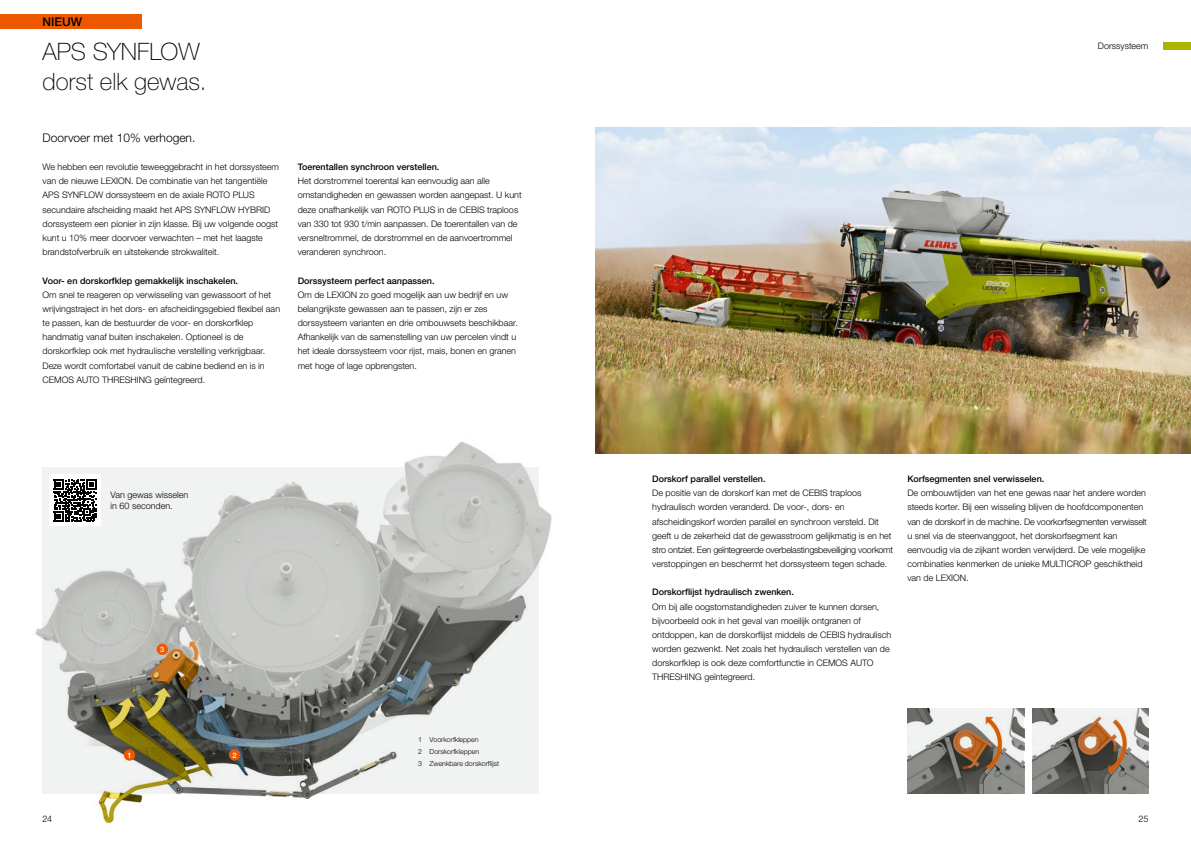
<style>
.page{position:relative;width:1191px;height:842px;background:#fff}
.page>*{position:absolute;margin:0;border:0;box-sizing:border-box;transform-origin:0 0}
.t1{font:100 24px/30px "CLAAS Helvetica Neue";color:#000}
.t2{font:300 12px "CLAAS Helvetica Neue";color:#000}
.t3{font:500 12px "CLAAS Helvetica Neue";color:#000}
.t4{font:300 9px/14.2px "CLAAS Helvetica Neue";color:#000}
.t5{font:500 9px "CLAAS Helvetica Neue";color:#000}
.t6{font:500 7.5px "CLAAS Helvetica Neue";color:#fff}
.t7{font:300 7px/11.8px "CLAAS Helvetica Neue";color:#000}
</style>
<div class="page">
<div style="left:1162px;top:43px;width:29px;height:7px;background:#aab500"></div>
<img style="left:35px;top:442px;width:517px;height:385px">
<div style="left:124px;top:749px;width:11px;height:12px;background:#ed5700;border-radius:50%"></div>
<div style="left:229px;top:749px;width:11px;height:12px;background:#ed5700;border-radius:50%"></div>
<div style="left:157px;top:644px;width:11px;height:11px;background:#ed5700;border-radius:50%"></div>
<img style="left:595px;top:128px;width:596px;height:326px">
<div style="left:0;top:14px;width:142px;height:14px;background:#ed5700"></div>
<div style="left:50px;top:475px;width:51px;height:51px;background:#fff"></div>
<svg style="left:54px;top:479px;width:42px;height:43px"></svg>
<img style="left:1032px;top:709px;width:116px;height:85px">
<img style="left:907px;top:709px;width:117px;height:85px">
<h2 class="t3" style="left:43px;top:14px;width:41px">NIEUW</h2>
<h1 class="t1" style="left:43px;top:37px;width:166px">APS SYNFLOW dorst elk gewas.</h1>
<h2 class="t2" style="left:43px;top:130px;width:154px">Doorvoer met 10% verhogen.</h2>
<p class="t4" style="left:43px;top:160px;width:238px">We hebben een revolutie teweeggebracht in het dorssysteem van de nieuwe LEXION. De combinatie van het tangentiële APS SYNFLOW dorssysteem en de axiale ROTO PLUS secundaire afscheiding maakt het APS SYNFLOW HYBRID dorssysteem een pionier in zijn klasse. Bij uw volgende oogst kunt u 10% meer doorvoer verwachten – met het laagste brandstofverbruik en uitstekende strokwaliteit.</p>
<p class="t5" style="left:43px;top:274px;width:197px">Voor- en dorskorfklep gemakkelijk inschakelen.</p>
<p class="t4" style="left:43px;top:288px;width:239px">Om snel te reageren op verwisseling van gewassoort of het wrijvingstraject in het dors- en afscheidingsgebied flexibel aan te passen, kan de bestuurder de voor- en dorskorfklep handmatig vanaf buiten inschakelen. Optioneel is de dorskorfklep ook met hydraulische verstelling verkrijgbaar.<br>Deze wordt comfortabel vanuit de cabine bediend en is in CEMOS AUTO THRESHING geïntegreerd.</p>
<p class="t5" style="left:298px;top:161px;width:143px">Toerentallen synchroon verstellen.</p>
<p class="t4" style="left:298px;top:174px;width:225px">Het dorstrommel toerental kan eenvoudig aan alle omstandigheden en gewassen worden aangepast. U kunt deze onafhankelijk van ROTO PLUS in de CEBIS traploos van 330 tot 930 t/min aanpassen. De toerentallen van de versneltrommel, de dorstrommel en de aanvoertrommel veranderen synchroon.</p>
<p class="t5" style="left:298px;top:274px;width:138px">Dorssysteem perfect aanpassen.</p>
<p class="t4" style="left:298px;top:288px;width:222px">Om de LEXION zo goed mogelijk aan uw bedrijf en uw belangrijkste gewassen aan te passen, zijn er zes dorssysteem varianten en drie ombouwsets beschikbaar.<br>Afhankelijk van de samenstelling van uw percelen vindt u het ideale dorssysteem voor rijst, mais, bonen en granen met hoge of lage opbrengsten.</p>
<p class="t4" style="left:111px;top:490px;width:79px;line-height:11px">Van gewas wisselen in 60 seconden.</p>
<p class="t6" style="left:160px;top:644px;width:6px">3</p>
<p class="t6" style="left:127px;top:750px;width:6px">1</p>
<p class="t6" style="left:232px;top:750px;width:6px">2</p>
<p class="t7" style="left:418px;top:734px;width:82px">1 Voorkorfkleppen<br>2 Dorskorfkleppen<br>3 Zwenkbare dorskorflijst</p>
<p class="t4" style="left:1097px;top:39px;width:52px">Dorssysteem</p>
<p class="t5" style="left:652px;top:473px;width:115px">Dorskorf parallel verstellen.</p>
<p class="t4" style="left:652px;top:486px;width:242px">De positie van de dorskorf kan met de CEBIS traploos hydraulisch worden veranderd. De voor-, dors- en afscheidingskorf worden parallel en synchroon versteld. Dit geeft u de zekerheid dat de gewasstroom gelijkmatig is en het stro ontziet. Een geïntegreerde overbelastingsbeveiliging voorkomt verstoppingen en beschermt het dorssysteem tegen schade.</p>
<p class="t5" style="left:652px;top:586px;width:143px">Dorskorflijst hydraulisch zwenken.</p>
<p class="t4" style="left:652px;top:599px;width:241px">Om bij alle oogstomstandigheden zuiver te kunnen dorsen, bijvoorbeeld ook in het geval van moeilijk ontgranen of ontdoppen, kan de dorskorflijst middels de CEBIS hydraulisch worden gezwenkt. Net zoals het hydraulisch verstellen van de dorskorfklep is ook deze comfortfunctie in CEMOS AUTO THRESHING geïntegreerd.</p>
<p class="t5" style="left:907px;top:473px;width:138px">Korfsegmenten snel verwisselen.</p>
<p class="t4" style="left:907px;top:486px;width:241px">De ombouwtijden van het ene gewas naar het andere worden steeds korter. Bij een wisseling blijven de hoofdcomponenten van de dorskorf in de machine. De voorkorfsegmenten verwisselt u snel via de steenvanggoot, het dorskorfsegment kan eenvoudig via de zijkant worden verwijderd. De vele mogelijke combinaties kenmerken de unieke MULTICROP geschiktheid van de LEXION.</p>
<p class="t4" style="left:43px;top:812px;width:11px">24</p>
<p class="t4" style="left:1138px;top:812px;width:11px">25</p>
</div>
